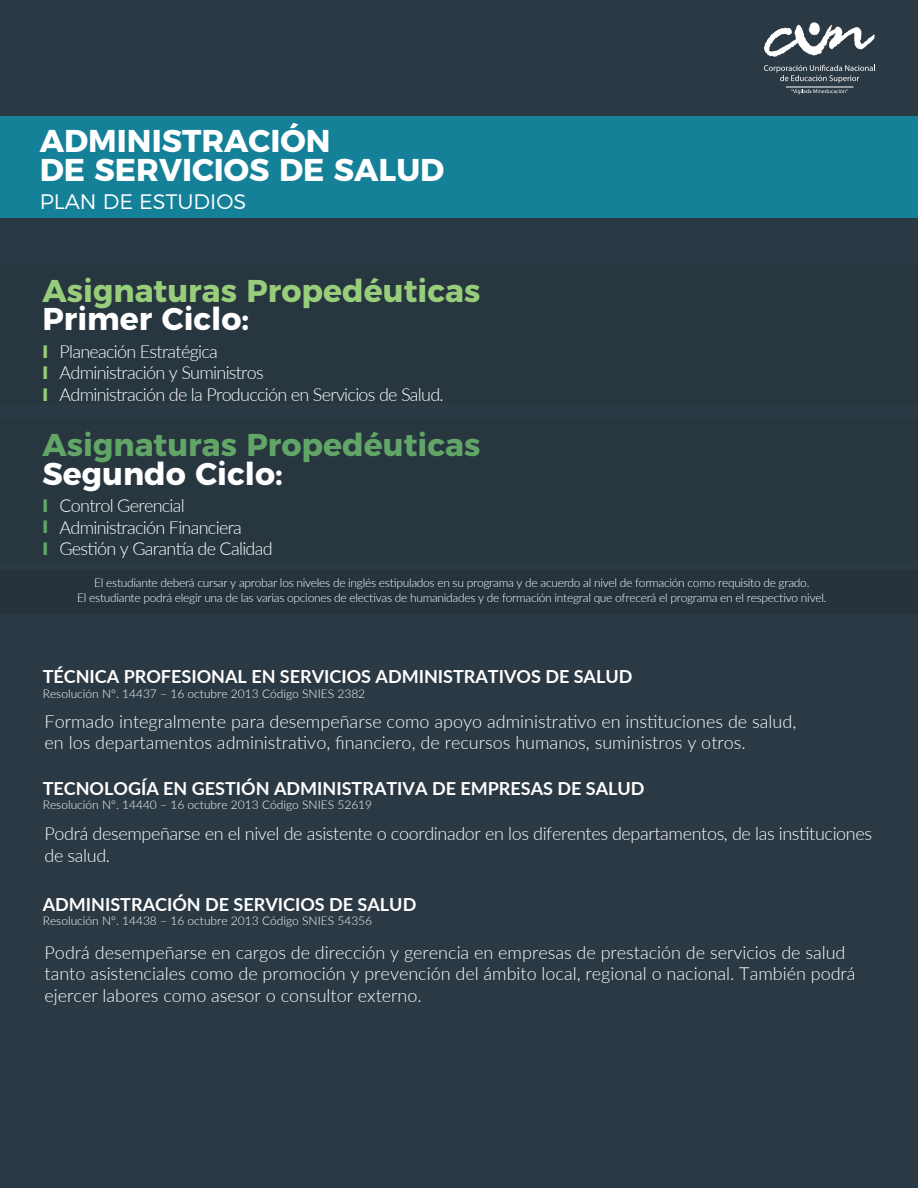
<style>
.page{position:relative;width:918px;height:1188px;background:#2b3944}
.page>*{position:absolute;margin:0;border:0;box-sizing:border-box;transform-origin:0 0}
.t1{font:700 31.5px/28.5px "Montserrat";color:#fff}
.t2{font:700 31.5px "Montserrat";color:#97cd7b}
.t3{font:700 31.5px "Montserrat";color:#62a667}
.t4{font:300 21px "Montserrat";color:#fff}
.t5{font:300 18px/21.6px "Lato";color:#fff}
.t6{font:300 18px/21.6px "Lato";letter-spacing:-.04em;color:#fff}
.t7{font:700 18px "Lato";color:#fff}
.t8{font:300 18px/21.6px "Lato";letter-spacing:-.02em;color:#fff}
.t9{font:700 18px/21.6px "Montserrat";color:#97cd7b;text-align:justify}
.t10{font:700 18px/21.6px "Montserrat";color:#62a667;text-align:justify}
.t11{font:300 12px/14.4px "Lato";letter-spacing:-.025em;color:#fff;text-align:center}
.t12{font:300 12px "Lato";color:#fff}
</style>
<div class="page">
<div style="left:0;top:116px;width:918px;height:101px;background:#158199"></div>
<div style="left:0;top:265px;width:918px;height:139px;background:#283640"></div>
<svg style="left:764px;top:22px;width:111px;height:35px"></svg>
<svg style="left:764px;top:65px;width:111px;height:18px"></svg>
<hr style="left:786px;top:87px;width:68px;height:1px;background:#fff">
<svg style="left:791px;top:89px;width:57px;height:5px"></svg>
<div style="left:0;top:419px;width:918px;height:143px;background:#283640"></div>
<div style="left:0;top:570px;width:918px;height:44px;background:#26333d"></div>
<h1 class="t1" style="left:40px;top:124px;width:406px">ADMINISTRACIÓN<br>DE SERVICIOS DE SALUD</h1>
<p class="t4" style="left:40px;top:186px;width:208px">PLAN DE ESTUDIOS</p>
<h1 class="t2" style="left:43px;top:265px;width:439px">Asignaturas Propedéuticas</h1>
<h1 class="t1" style="left:42px;top:303px;width:208px">Primer Ciclo:</h1>
<p class="t9" style="left:42px;top:339px;width:7px">I I I</p>
<p class="t6" style="left:59px;top:340px;width:386px">Planeación Estratégica<br>Administración y Suministros<br>Administración de la Producción en Servicios de Salud.</p>
<h1 class="t3" style="left:43px;top:419px;width:439px">Asignaturas Propedéuticas</h1>
<h1 class="t1" style="left:42px;top:457px;width:242px">Segundo Ciclo:</h1>
<p class="t10" style="left:42px;top:493px;width:7px">I I I</p>
<p class="t6" style="left:59px;top:494px;width:215px">Control Gerencial<br>Administración Financiera<br>Gestión y Garantía de Calidad</p>
<p class="t11" style="left:77px;top:576px;width:751px">El estudiante deberá cursar y aprobar los niveles de inglés estipulados en su programa y de acuerdo al nivel de formación como requisito de grado.<br>El estudiante podrá elegir una de las varias opciones de electivas de humanidades y de formación integral que ofrecerá el programa en el respectivo nivel.</p>
<p class="t7" style="left:43px;top:664px;width:591px">TÉCNICA PROFESIONAL EN SERVICIOS ADMINISTRATIVOS DE SALUD</p>
<p class="t12" style="left:43px;top:685px;width:324px">Resolución Nº. 14437 – 16 octubre 2013 Código SNIES 2382</p>
<p class="t5" style="left:45px;top:710px;width:753px">Formado integralmente para desempeñarse como apoyo administrativo en instituciones de salud, en los departamentos administrativo, financiero, de recursos humanos, suministros y otros.</p>
<p class="t7" style="left:43px;top:775px;width:603px">TECNOLOGÍA EN GESTIÓN ADMINISTRATIVA DE EMPRESAS DE SALUD</p>
<p class="t12" style="left:43px;top:797px;width:331px">Resolución Nº. 14440 – 16 octubre 2013 Código SNIES 52619</p>
<p class="t8" style="left:45px;top:822px;width:829px">Podrá desempeñarse en el nivel de asistente o coordinador en los diferentes departamentos, de las instituciones de salud.</p>
<p class="t7" style="left:43px;top:891px;width:375px">ADMINISTRACIÓN DE SERVICIOS DE SALUD</p>
<p class="t12" style="left:43px;top:913px;width:331px">Resolución Nº. 14438 – 16 octubre 2013 Código SNIES 54356</p>
<p class="t5" style="left:45px;top:941px;width:813px">Podrá desempeñarse en cargos de dirección y gerencia en empresas de prestación de servicios de salud tanto asistenciales como de promoción y prevención del ámbito local, regional o nacional. También podrá ejercer labores como asesor o consultor externo.</p>
</div>
